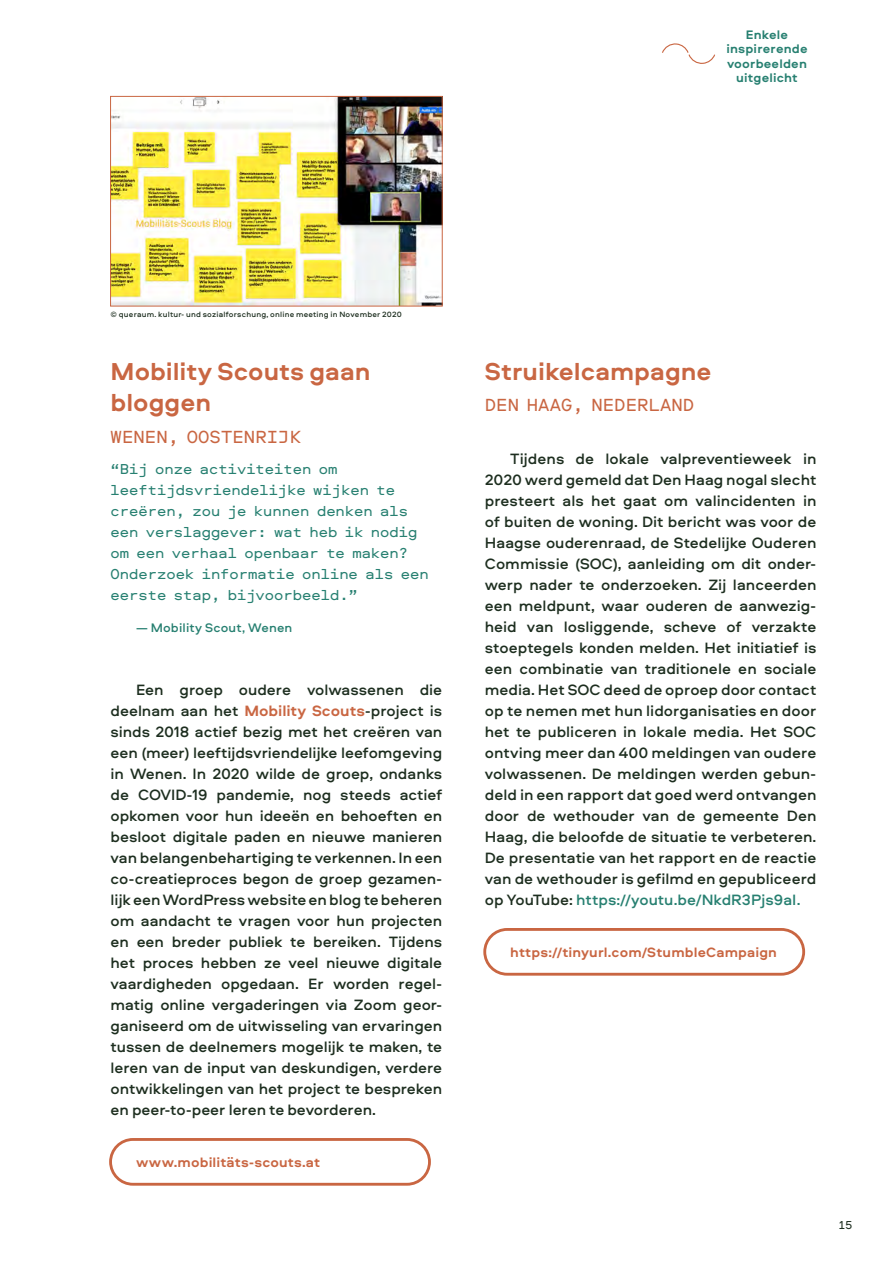
<style>
.page{position:relative;width:893px;height:1263px;background:#fff}
.page>*{position:absolute;margin:0;border:0;box-sizing:border-box;transform-origin:0 0}
.Headlines_Beispiele{font:700 25.5px/31.5px "Aeroport";color:#c96642}
.Stadt__Land__Bsp{font:18.3px "Aeroport Mono";letter-spacing:.005em;color:#c96642}
.Lauftext_Abstand_dav{font:500 15.6px/21px "Aeroport";color:#1d2e1f;text-align:justify}
.Zitate{font:15px/21px "Aeroport Mono";color:#278071}
.Links_bei_beispielen{font:700 14.1px "Aeroport";letter-spacing:.01em;color:#c96642}
.t1{font:700 12.9px/14.4px "Aeroport";letter-spacing:.015em;color:#278071;text-align:center}
.Absender{font:500 12.9px "Aeroport";letter-spacing:.015em;color:#278071}
.t2{font:12px "Aeroport Mono";color:#1d2e1f}
.Credit{font:500 7.95px "Aeroport";letter-spacing:.025em;color:#1d2e1f}
.s1{font-weight:700;color:#c96642}
.s2{color:#278071}
</style>
<div class="page">
<svg style="left:662px;top:43px;width:53px;height:21px"></svg>
<div style="left:109px;top:1138px;width:322px;height:48px;border:3px solid #c96642;border-radius:22px"></div>
<div style="left:483px;top:928px;width:322px;height:48px;border:3px solid #c96642;border-radius:22px"></div>
<img style="left:112px;top:98px;width:328px;height:206px">
<div style="left:110px;top:96px;width:332px;height:210px;border:1px solid #c96642"></div>
<p class="t1" style="left:726px;top:27px;width:83px">Enkele inspirerende voorbeelden uitgelicht</p>
<p class="Credit" style="left:111px;top:308px;width:293px">© queraum. kultur- und sozialforschung, online meeting in November 2020</p>
<p class="Headlines_Beispiele" style="left:111px;top:354px;width:261px">Mobility Scouts gaan bloggen</p>
<p class="Stadt__Land__Bsp" style="left:111px;top:424px;width:192px">WENEN, OOSTENRIJK</p>
<p class="Zitate" style="left:111px;top:458px;width:320px">“Bij onze activiteiten om leeftijdsvriendelijke wijken te creëren, zou je kunnen denken als een verslaggever: wat heb ik nodig om een verhaal openbaar te maken?<br>Onderzoek informatie online als een eerste stap, bijvoorbeeld.”</p>
<p class="Absender" style="left:136px;top:618px;width:158px">— Mobility Scout, Wenen</p>
<p class="Lauftext_Abstand_dav" style="left:111px;top:678px;width:333px;text-indent:26px">Een groep oudere volwassenen die deelnam aan het <span class="s1">Mobility Scouts</span>-project is sinds 2018 actief bezig met het creëren van een (meer) leeftijdsvriendelijke leefomgeving in Wenen. In 2020 wilde de groep, ondanks de COVID-19 pandemie, nog steeds actief opkomen voor hun ideeën en behoeften en besloot digitale paden en nieuwe manieren van belangenbehartiging te verkennen. In een co-creatieproces begon de groep gezamen&shy;lijk een WordPress website en blog te beheren om aandacht te vragen voor hun projecten en een breder publiek te bereiken. Tijdens het proces hebben ze veel nieuwe digitale vaardigheden opgedaan. Er worden regel&shy;matig online vergaderingen via Zoom geor&shy;ganiseerd om de uitwisseling van ervaringen tussen de deelnemers mogelijk te maken, te leren van de input van deskundigen, verdere ontwikkelingen van het project te bespreken en peer-to-peer leren te bevorderen.</p>
<p class="Links_bei_beispielen" style="left:136px;top:1152px;width:186px">www.mobilitäts-scouts.at</p>
<p class="Headlines_Beispiele" style="left:485px;top:354px;width:228px">Struikelcampagne</p>
<p class="Stadt__Land__Bsp" style="left:485px;top:392px;width:211px">DEN HAAG, NEDERLAND</p>
<p class="Lauftext_Abstand_dav" style="left:485px;top:447px;width:333px;text-indent:26px">Tijdens de lokale valpreventieweek in 2020 werd gemeld dat Den Haag nogal slecht presteert als het gaat om valincidenten in of buiten de woning. Dit bericht was voor de Haagse ouderenraad, de Stedelijke Ouderen Commissie (SOC), aanleiding om dit onder&shy;werp nader te onderzoeken. Zij lanceerden een meldpunt, waar ouderen de aanwezig&shy;heid van losliggende, scheve of verzakte stoeptegels konden melden. Het initiatief is een combinatie van traditionele en sociale media. Het SOC deed de oproep door contact op te nemen met hun lidorganisaties en door het te publiceren in lokale media. Het SOC ontving meer dan 400 meldingen van oudere volwassenen. De meldingen werden gebun&shy;deld in een rapport dat goed werd ontvangen door de wethouder van de gemeente Den Haag, die beloofde de situatie te verbeteren.<br>De presentatie van het rapport en de reactie van de wethouder is gefilmd en gepubliceerd op YouTube: <span class="s2">https://youtu.be/NkdR3Pjs9aI.</span></p>
<p class="Links_bei_beispielen" style="left:510px;top:942px;width:268px">https://tinyurl.com/StumbleCampaign</p>
<p class="t2" style="left:838px;top:1217px;width:16px">15</p>
</div>
